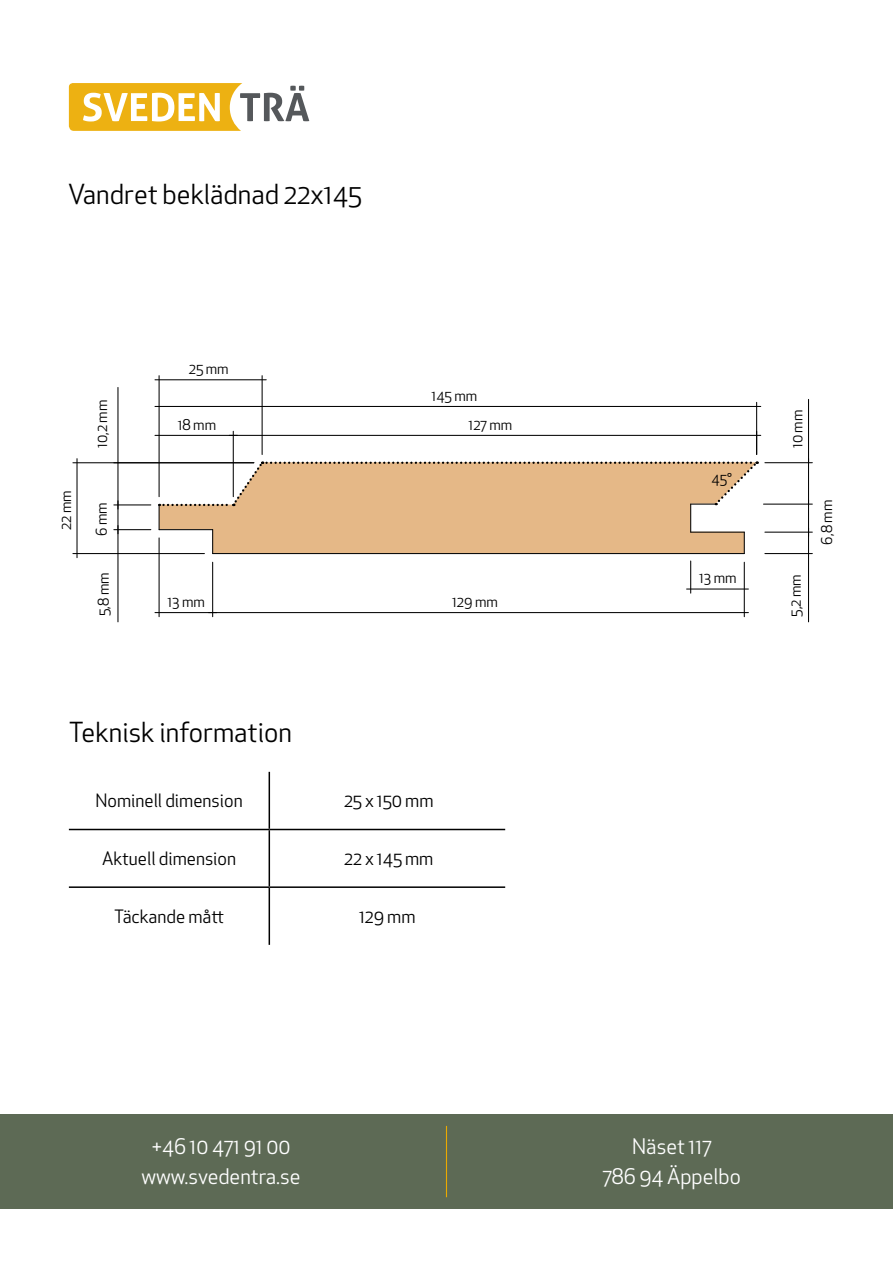
<style>
.page{position:relative;width:893px;height:1263px;background:#fff}
.page>*{position:absolute;margin:0;border:0;box-sizing:border-box;transform-origin:0 0}
.t1{font:27px "Apex New";color:#000}
.t2{font:21px/30px "Apex New";color:#fff;text-align:center}
.t3{font:18px "Apex New";color:#000}
.t4{font:14.55px "Apex New";color:#000}
</style>
<div class="page">
<hr style="left:269px;top:772px;width:1px;height:57px;background:#000">
<hr style="left:69px;top:829px;width:200px;height:1px;background:#000">
<hr style="left:269px;top:829px;width:236px;height:1px;background:#000">
<hr style="left:269px;top:830px;width:1px;height:56px;background:#000">
<hr style="left:69px;top:886px;width:200px;height:2px;background:#000">
<hr style="left:269px;top:886px;width:236px;height:2px;background:#000">
<hr style="left:269px;top:888px;width:1px;height:57px;background:#000">
<svg style="left:69px;top:83px;width:240px;height:48px"></svg>
<hr style="left:756px;top:402px;width:1px;height:52px;background:#000">
<hr style="left:155px;top:406px;width:606px;height:1px;background:#000">
<hr style="left:212px;top:562px;width:1px;height:55px;background:#000">
<hr style="left:744px;top:562px;width:1px;height:55px;background:#000">
<hr style="left:209px;top:612px;width:539px;height:1px;background:#000">
<hr style="left:233px;top:431px;width:1px;height:66px;background:#000">
<hr style="left:229px;top:435px;width:532px;height:1px;background:#000">
<hr style="left:155px;top:435px;width:82px;height:1px;background:#000">
<hr style="left:117px;top:501px;width:1px;height:33px;background:#000">
<hr style="left:114px;top:529px;width:37px;height:1px;background:#000">
<svg style="left:117px;top:525px;width:1px;height:28px"></svg>
<hr style="left:117px;top:554px;width:1px;height:68px;background:#000">
<hr style="left:159px;top:538px;width:1px;height:79px;background:#000">
<hr style="left:155px;top:612px;width:62px;height:1px;background:#000">
<hr style="left:690px;top:561px;width:1px;height:32px;background:#000">
<hr style="left:687px;top:588px;width:61px;height:1px;background:#000">
<hr style="left:765px;top:462px;width:47px;height:1px;background:#000">
<hr style="left:763px;top:504px;width:49px;height:1px;background:#000">
<hr style="left:808px;top:459px;width:1px;height:45px;background:#000">
<hr style="left:808px;top:399px;width:1px;height:64px;background:#000">
<hr style="left:765px;top:532px;width:47px;height:1px;background:#000">
<hr style="left:765px;top:553px;width:47px;height:1px;background:#000">
<svg style="left:808px;top:536px;width:1px;height:17px"></svg>
<hr style="left:808px;top:554px;width:1px;height:68px;background:#000">
<hr style="left:808px;top:500px;width:1px;height:36px;background:#000">
<svg style="left:159px;top:461px;width:599px;height:93px;background:#e2bd95"></svg>
<hr style="left:73px;top:462px;width:181px;height:1px;background:#000">
<hr style="left:73px;top:553px;width:131px;height:1px;background:#000">
<hr style="left:76px;top:459px;width:2px;height:99px;background:#000">
<hr style="left:159px;top:376px;width:1px;height:121px;background:#000">
<hr style="left:262px;top:376px;width:1px;height:78px;background:#000">
<hr style="left:155px;top:379px;width:111px;height:1px;background:#000">
<hr style="left:114px;top:504px;width:37px;height:1px;background:#000">
<hr style="left:117px;top:463px;width:1px;height:46px;background:#000">
<hr style="left:117px;top:387px;width:1px;height:76px;background:#000">
<div style="left:0;top:1114px;width:893px;height:95px;background:#5d6a55"></div>
<hr style="left:446px;top:1126px;width:1px;height:71px;background:#ebaa00">
<h1 class="t1" style="left:68px;top:177px;width:295px">Vandret beklädnad 22x145</h1>
<p class="t4" style="left:57px;top:530px;width:41px;rotate:-90deg">22 mm</p>
<p class="t4" style="left:93px;top:448px;width:50px;rotate:-90deg">10,2 mm</p>
<p class="t4" style="left:92px;top:536px;width:35px;rotate:-90deg">6 mm</p>
<p class="t4" style="left:94px;top:616px;width:45px;rotate:-90deg">5,8 mm</p>
<p class="t4" style="left:189px;top:359px;width:41px">25 mm</p>
<p class="t4" style="left:432px;top:386px;width:47px">145 mm</p>
<p class="t4" style="left:178px;top:415px;width:40px">18 mm</p>
<p class="t4" style="left:469px;top:415px;width:45px">127 mm</p>
<p class="t4" style="left:167px;top:592px;width:39px">13 mm</p>
<p class="t4" style="left:452px;top:592px;width:47px">129 mm</p>
<h1 class="t1" style="left:69px;top:715px;width:225px">Teknisk information</h1>
<p class="t3" style="left:95px;top:789px;width:149px">Nominell dimension</p>
<p class="t3" style="left:344px;top:789px;width:91px">25 x 150 mm</p>
<p class="t3" style="left:102px;top:847px;width:136px">Aktuell dimension</p>
<p class="t3" style="left:344px;top:847px;width:91px">22 x 145 mm</p>
<p class="t3" style="left:114px;top:905px;width:111px">Täckande mått</p>
<p class="t3" style="left:359px;top:905px;width:58px">129 mm</p>
<p class="t4" style="left:711px;top:469px;width:22px">45°</p>
<p class="t4" style="left:699px;top:569px;width:39px">13 mm</p>
<p class="t4" style="left:788px;top:448px;width:40px;rotate:-90deg">10 mm</p>
<p class="t4" style="left:786px;top:617px;width:44px;rotate:-90deg">5,2 mm</p>
<p class="t4" style="left:818px;top:544px;width:46px;rotate:-90deg">6,8 mm</p>
<p class="t2" style="left:142px;top:1132px;width:161px">+46 10 471 91 00 www.svedentra.se</p>
<p class="t2" style="left:603px;top:1132px;width:140px">Näset 117<br>786 94 Äppelbo</p>
</div>
